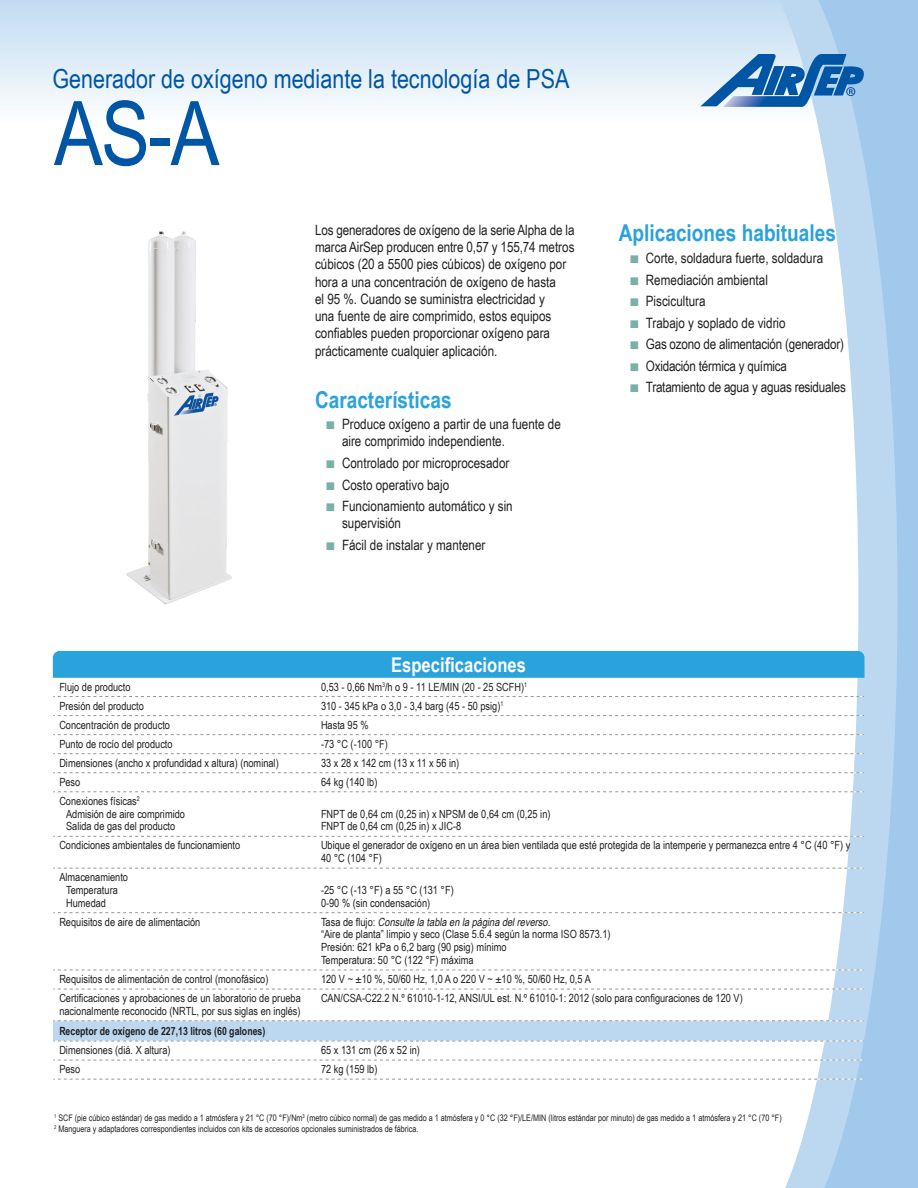
<style>
.page{position:relative;width:918px;height:1188px;background:#fff}
.page>*{position:absolute;margin:0;border:0;box-sizing:border-box;transform-origin:0 0}
.t1{font:89.25px "Arial Narrow";color:#0155a5}
.t2{font:26.25px "Arial Narrow";color:#0155a5}
.Large_Subhead{font:700 23.25px "Arial Narrow";color:#2aa2db}
.Table_Headings{font:700 20.25px "Arial Narrow";color:#fff}
.Paragraphs{font:14.25px/17.2px "Arial Narrow";color:#231f20}
.Specs_Table{font:11.25px/12.8px "Arial Narrow";color:#231f20}
.Specs_Table-2{font:italic 11.25px "Arial Narrow";color:#231f20}
.Table_Categories_Bol{font:700 11.25px "Arial Narrow";color:#231f20;scale:.95 1}
.t3{font:9px/11.2px "Arial Narrow";color:#231f20}
.s1{font-family:"Arial";font-size:16.5px;color:#7bb0a8}
.s2{font-style:normal}
</style>
<div class="page">
<div style="left:0;top:0;width:918px;height:125px;background:linear-gradient(to bottom,#c0dbf1,#fefefe)"></div>
<svg style="left:770px;top:0;width:40px;height:1188px"></svg>
<svg style="left:810px;top:0;width:108px;height:1188px"></svg>
<svg style="left:700px;top:54px;width:164px;height:53px;background:#669acb"></svg>
<div style="left:53px;top:1021px;width:811px;height:20px;background:#bbd8f0"></div>
<svg style="left:53px;top:696px;width:811px;height:1px"></svg>
<svg style="left:53px;top:715px;width:811px;height:1px"></svg>
<svg style="left:53px;top:734px;width:811px;height:1px"></svg>
<svg style="left:53px;top:753px;width:811px;height:1px"></svg>
<svg style="left:53px;top:772px;width:811px;height:1px"></svg>
<svg style="left:53px;top:791px;width:811px;height:1px"></svg>
<svg style="left:53px;top:836px;width:811px;height:1px"></svg>
<svg style="left:53px;top:868px;width:811px;height:1px"></svg>
<svg style="left:53px;top:912px;width:811px;height:1px"></svg>
<svg style="left:53px;top:970px;width:811px;height:1px"></svg>
<svg style="left:53px;top:989px;width:811px;height:1px"></svg>
<svg style="left:53px;top:1020px;width:811px;height:1px"></svg>
<svg style="left:53px;top:1041px;width:811px;height:1px"></svg>
<svg style="left:53px;top:1060px;width:811px;height:1px"></svg>
<svg style="left:53px;top:1079px;width:811px;height:1px"></svg>
<img style="left:126px;top:231px;width:106px;height:374px">
<div style="left:53px;top:651px;width:811px;height:27px;background:#2aa2db"></div>
<p class="t2" style="left:52px;top:59px;width:519px">Generador de oxígeno mediante la tecnología de PSA</p>
<p class="t1" style="left:54px;top:68px;width:167px">AS-A</p>
<p class="Paragraphs" style="left:315px;top:221px;width:261px">Los generadores de oxígeno de la serie Alpha de la marca AirSep producen entre 0,57 y 155,74 metros cúbicos (20 a 5500 pies cúbicos) de oxígeno por hora a una concentración de oxígeno de hasta<br>el 95 %. Cuando se suministra electricidad y<br>una fuente de aire comprimido, estos equipos confiables pueden proporcionar oxígeno para prácticamente cualquier aplicación.</p>
<p class="Large_Subhead" style="left:315px;top:382px;width:138px">Características</p>
<p class="Paragraphs" style="left:342px;top:415px;width:220px;text-indent:-16px"><span class="s1">■</span> Produce oxígeno a partir de una fuente de aire comprimido independiente.</p>
<p class="Paragraphs" style="left:326px;top:454px;width:186px"><span class="s1">■</span> Controlado por microprocesador</p>
<p class="Paragraphs" style="left:326px;top:475px;width:125px"><span class="s1">■</span> Costo operativo bajo</p>
<p class="Paragraphs" style="left:342px;top:497px;width:172px;text-indent:-16px"><span class="s1">■</span> Funcionamiento automático y sin supervisión</p>
<p class="Paragraphs" style="left:326px;top:536px;width:162px"><span class="s1">■</span> Fácil de instalar y mantener</p>
<p class="Table_Headings" style="left:391px;top:649px;width:136px">Especificaciones</p>
<p class="Specs_Table" style="left:59px;top:680px;width:73px">Flujo de producto</p>
<p class="Specs_Table" style="left:321px;top:680px;width:208px">0,53 - 0,66 Nm<sup>3</sup>/h o 9 - 11 LE/MIN (20 - 25 SCFH)<sup>1</sup></p>
<p class="Specs_Table" style="left:59px;top:699px;width:86px">Presión del producto</p>
<p class="Specs_Table" style="left:321px;top:699px;width:184px">310 - 345 kPa o 3,0 - 3,4 barg (45 - 50 psig)<sup>1</sup></p>
<p class="Specs_Table" style="left:59px;top:718px;width:112px">Concentración de producto</p>
<p class="Specs_Table" style="left:321px;top:718px;width:49px">Hasta 95 %</p>
<p class="Specs_Table" style="left:59px;top:737px;width:115px">Punto de rocío del producto</p>
<p class="Specs_Table" style="left:321px;top:737px;width:68px">-73 °C (-100 °F)</p>
<p class="Specs_Table" style="left:59px;top:756px;width:221px">Dimensiones (ancho x profundidad x altura) (nominal)</p>
<p class="Specs_Table" style="left:321px;top:756px;width:140px">33 x 28 x 142 cm (13 x 11 x 56 in)</p>
<p class="Specs_Table" style="left:59px;top:775px;width:23px">Peso</p>
<p class="Specs_Table" style="left:321px;top:775px;width:58px">64 kg (140 lb)</p>
<p class="Specs_Table" style="left:59px;top:794px;width:82px">Conexiones físicas<sup>2</sup></p>
<p class="Specs_Table" style="left:66px;top:807px;width:120px">Admisión de aire comprimido<br>Salida de gas del producto</p>
<p class="Specs_Table" style="left:321px;top:807px;width:231px">FNPT de 0,64 cm (0,25 in) x NPSM de 0,64 cm (0,25 in)</p>
<p class="Specs_Table" style="left:321px;top:820px;width:142px">FNPT de 0,64 cm (0,25 in) x JIC-8</p>
<p class="Large_Subhead" style="left:619px;top:216px;width:219px">Aplicaciones habituales</p>
<p class="Paragraphs" style="left:629px;top:249px;width:195px"><span class="s1">■</span> Corte, soldadura fuerte, soldadura</p>
<p class="Paragraphs" style="left:629px;top:270px;width:140px"><span class="s1">■</span> Remediación ambiental</p>
<p class="Paragraphs" style="left:629px;top:292px;width:78px"><span class="s1">■</span> Piscicultura</p>
<p class="Paragraphs" style="left:629px;top:314px;width:158px"><span class="s1">■</span> Trabajo y soplado de vidrio</p>
<p class="Paragraphs" style="left:629px;top:335px;width:216px"><span class="s1">■</span> Gas ozono de alimentación (generador)</p>
<p class="Paragraphs" style="left:629px;top:357px;width:159px"><span class="s1">■</span> Oxidación térmica y química</p>
<p class="Paragraphs" style="left:629px;top:378px;width:218px"><span class="s1">■</span> Tratamiento de agua y aguas residuales</p>
<p class="Specs_Table" style="left:59px;top:839px;width:183px">Condiciones ambientales de funcionamiento</p>
<p class="Specs_Table" style="left:321px;top:839px;width:531px">Ubique el generador de oxígeno en un área bien ventilada que esté protegida de la intemperie y permanezca entre 4 °C (40 °F) y<br>40 °C (104 °F)</p>
<p class="Specs_Table" style="left:59px;top:870px;width:70px">Almacenamiento</p>
<p class="Specs_Table" style="left:66px;top:883px;width:53px">Temperatura</p>
<p class="Specs_Table" style="left:66px;top:896px;width:41px">Humedad</p>
<p class="Specs_Table" style="left:321px;top:883px;width:134px">-25 °C (-13 °F) a 55 °C (131 °F)</p>
<p class="Specs_Table" style="left:321px;top:896px;width:111px">0-90 % (sin condensación)</p>
<p class="Specs_Table" style="left:59px;top:915px;width:143px">Requisitos de aire de alimentación</p>
<p class="Specs_Table-2" style="left:321px;top:914px;width:234px"><span class="s2">Ta s a d e fl u j o :</span> Consultelatablaenlapáginadelreverso.</p>
<p class="Specs_Table" style="left:321px;top:928px;width:291px">“Aire de planta” limpio y seco (Clase 5.6.4 según la norma ISO 8573.1)</p>
<p class="Specs_Table" style="left:321px;top:940px;width:187px">Presión: 621 kPa o 6,2 barg (90 psig) mínimo</p>
<p class="Specs_Table" style="left:321px;top:953px;width:154px">Temperatura: 50 °C (122 °F) máxima</p>
<p class="Specs_Table" style="left:59px;top:972px;width:211px">Requisitos de alimentación de control (monofásico)</p>
<p class="Specs_Table" style="left:321px;top:972px;width:271px">120 V ~ ±10 %, 50/60 Hz, 1,0 A o 220 V ~ ±10 %, 50/60 Hz, 0,5 A</p>
<p class="Specs_Table" style="left:59px;top:991px;width:243px">Certificaciones y aprobaciones de un laboratorio de prueba nacionalmente reconocido (NRTL, por sus siglas en inglés)</p>
<p class="Specs_Table" style="left:321px;top:991px;width:423px">CAN/CSA-C22.2 N.º 61010-1-12, ANSI/UL est. N.º 61010-1: 2012 (solo para configuraciones de 120 V)</p>
<p class="Table_Categories_Bol" style="left:59px;top:1023px;width:218px">Receptor de oxígeno de 227,13 litros (60 galones)</p>
<p class="Specs_Table" style="left:59px;top:1043px;width:113px">Dimensiones (diá. X altura)</p>
<p class="Specs_Table" style="left:321px;top:1043px;width:100px">65 x 131 cm (26 x 52 in)</p>
<p class="Specs_Table" style="left:59px;top:1062px;width:23px">Peso</p>
<p class="Specs_Table" style="left:321px;top:1062px;width:58px">72 kg (159 lb)</p>
<p class="t3" style="left:54px;top:1112px;width:729px"><sup>1</sup> SCF (pie cúbico estándar) de gas medido a 1 atmósfera y 21 °C (70 °F)/Nm<sup>3</sup> (metro cúbico normal) de gas medido a 1 atmósfera y 0 °C (32 °F)/LE/MIN (litros estándar por minuto) de gas medido a 1 atmósfera y 21 °C (70 °F)<br><sup>2</sup> Manguera y adaptadores correspondientes incluidos con kits de accesorios opcionales suministrados de fábrica.</p>
</div>
